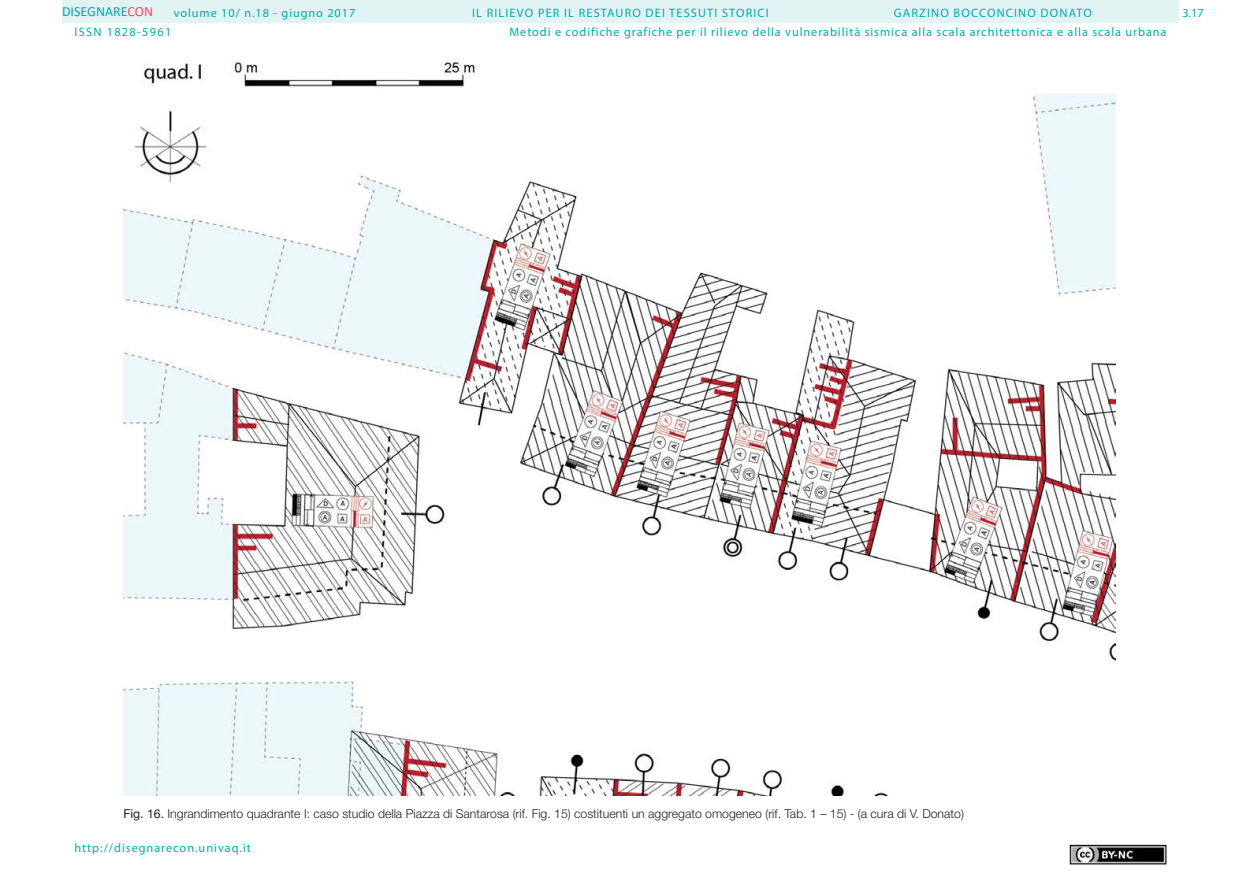
<style>
.page{position:relative;width:1241px;height:893px;background:#fff}
.page>*{position:absolute;margin:0;border:0;box-sizing:border-box;transform-origin:0 0}
.t1{font:14px "Calibri";color:#00aaad}
.t2{font:12.25px/19.4px "Myriad Pro";letter-spacing:.075em;color:#00aaad}
.didaFigura{font:300 12.25px "Helvetica Neue";color:#231f20}
.t3{font:12.25px "Myriad Pro";letter-spacing:.095em;color:#00aaad}
.t4{font:12.25px "Myriad Pro";letter-spacing:.11em;color:#00aaad}
.s1{color:#f24862}
.s2{font-weight:400}
</style>
<div class="page">
<div style="left:62px;top:0;width:1116px;height:23px;background:#e2f3f4"></div>
<img style="left:1069px;top:845px;width:97px;height:19px">
<img style="left:123px;top:58px;width:992px;height:737px">
<p class="t1" style="left:62px;top:2px;width:93px">DISEGNARE<span class="s1">CON</span></p>
<p class="t2" style="left:509px;top:3px;width:658px;text-indent:384px">GARZINO BOCCONCINO DONATO<br>Metodi e codifiche grafiche per il rilievo della vulnerabilità sismica alla scala architettonica e alla scala urbana</p>
<p class="t2" style="left:174px;top:3px;width:183px">volume 10/ n.18 - giugno 2017</p>
<p class="t3" style="left:472px;top:5px;width:298px">IL RILIEVO PER IL RESTAURO DEI TESSUTI STORICI</p>
<p class="t2" style="left:1182px;top:3px;width:23px">3.17</p>
<p class="t4" style="left:74px;top:24px;width:98px">ISSN 1828-5961</p>
<p class="didaFigura" style="left:123px;top:804px;width:841px"><span class="s2">Fig. 16.</span> Ingrandimento quadrante I: caso studio della Piazza di Santarosa (rif. Fig. 15) costituenti un aggregato omogeneo (rif. Tab. 1 – 15) - (a cura di V. Donato)</p>
<p class="t2" style="left:74px;top:838px;width:178px">http://disegnarecon.univaq.it</p>
</div>
